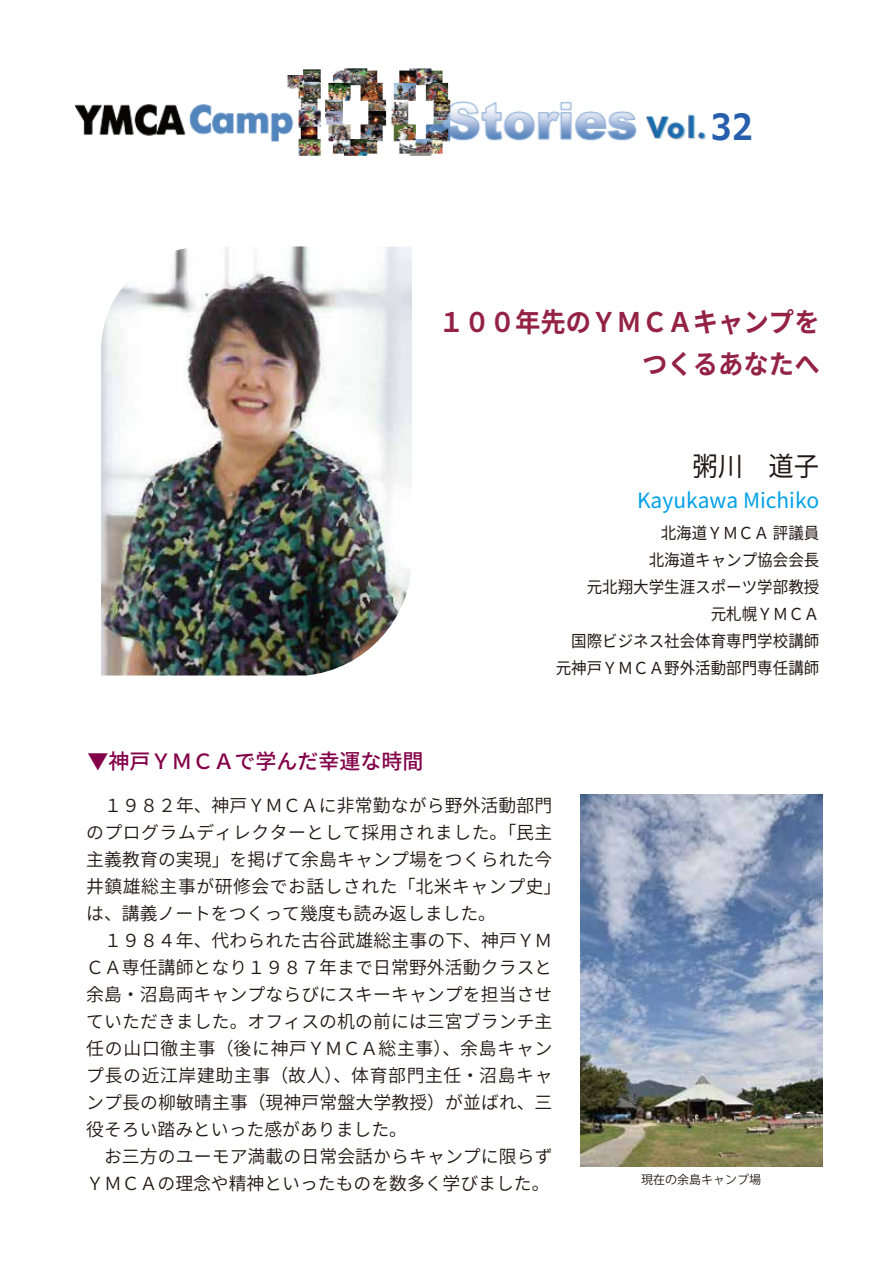
<style>
.page{position:relative;width:893px;height:1263px;background:#fff}
.page>*{position:absolute;margin:0;border:0;box-sizing:border-box;transform-origin:0 0}
.t1{font:700 36px "Meiryo";color:#285fac;scale:.86 1}
.t2{font:700 27px/42px "Source Han Sans JP";color:#942245;text-align:right;scale:.94 1}
.t3{font:27px "Source Han Sans JP";color:#221815;scale:.94 1}
.t4{font:500 21px "Source Han Sans JP";color:#830049}
.t5{font:21px "Source Han Sans JP";color:#00a0e9}
.t6{font:18px/27px "Source Han Sans JP";letter-spacing:.005em;color:#221815}
.t7{font:16.5px/27px "Source Han Sans JP";color:#221815;text-align:right;scale:.94 1}
.t8{font:12px "Koz Go Pr 6 N";color:#221815}
</style>
<div class="page">
<img style="left:75px;top:68px;width:631px;height:88px">
<img style="left:101px;top:246px;width:311px;height:429px">
<img style="left:581px;top:794px;width:241px;height:372px">
<h1 class="t1" style="left:711px;top:101px;width:50px">32</h1>
<h2 class="t2" style="left:439px;top:301px;width:407px">１００年先のＹＭＣＡキャンプをつくるあなたへ</h2>
<h2 class="t3" style="left:692px;top:451px;width:136px">粥川　道子</h2>
<p class="t5" style="left:637px;top:489px;width:184px">Kayukawa Michiko</p>
<p class="t7" style="left:556px;top:520px;width:282px">北海道ＹＭＣＡ 評議員<br>北海道キャンプ協会会長<br>元北翔大学生涯スポーツ学部教授<br>元札幌ＹＭＣＡ<br>国際ビジネス社会体育専門学校講師元神戸ＹＭＣＡ野外活動部門専任講師</p>
<p class="t4" style="left:87px;top:750px;width:337px">▼神戸ＹＭＣＡで学んだ幸運な時間</p>
<p class="t6" style="left:86px;top:793px;width:477px">　１９８２年、神戸ＹＭＣＡに非常勤ながら野外活動部門のプログラムディレクターとして採用されました。「民主主義教育の実現」を掲げて余島キャンプ場をつくられた今井鎮雄総主事が研修会でお話しされた「北米キャンプ史」は、講義ノートをつくって幾度も読み返しました。<br>　１９８４年、代わられた古谷武雄総主事の下、神戸ＹＭ<br>ＣＡ専任講師となり１９８７年まで日常野外活動クラスと余島・沼島両キャンプならびにスキーキャンプを担当させていただきました。オフィスの机の前には三宮ブランチ主任の山口徹主事（後に神戸ＹＭＣＡ総主事）、余島キャンプ長の近江岸建助主事（故人）、体育部門主任・沼島キャンプ長の柳敏晴主事（現神戸常盤大学教授）が並ばれ、三役そろい踏みといった感がありました。<br>　お三方のユーモア満載の日常会話からキャンプに限らず<br>ＹＭＣＡの理念や精神といったものを数多く学びました。</p>
<p class="t8" style="left:641px;top:1173px;width:121px">現在の余島キャンプ場</p>
</div>
